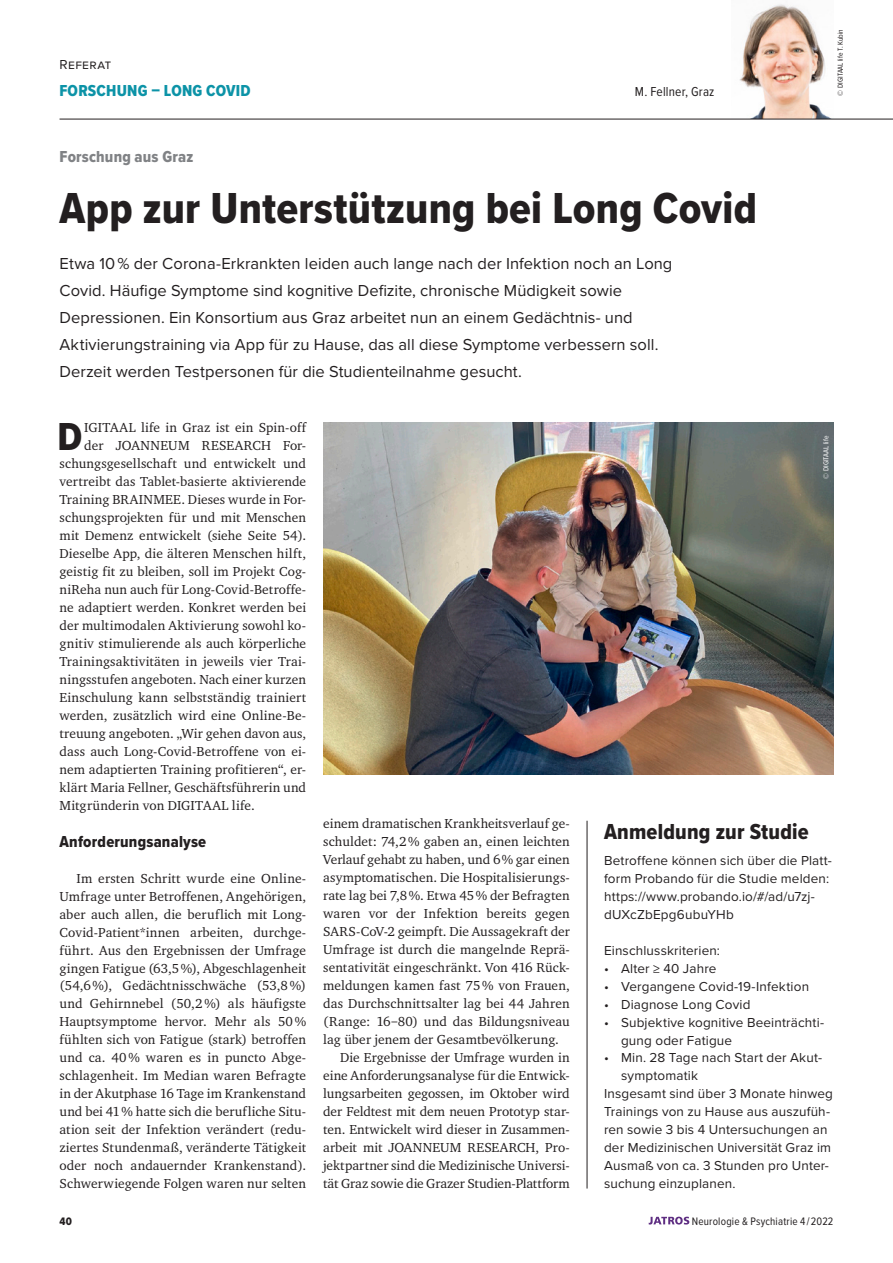
<style>
.page{position:relative;width:893px;height:1263px;background:#fff}
.page>*{position:absolute;margin:0;border:0;box-sizing:border-box;transform-origin:0 0}
.t1{font:45px "Proxima Nova Cond Extrabld";letter-spacing:.005em;color:#231f20}
.t2{font:40.5px "Proxima Nova Cond Extrabld";color:#231f20}
.t3{font:22.5px "Proxima Nova Cond Extrabld";letter-spacing:.01em;color:#231f20}
.t4{font:16.5px/27px "Proxima Nova";letter-spacing:.005em;color:#231f20}
.t5{font:16.5px "Proxima Nova Cond Extrabld";letter-spacing:.015em;color:#0c93a7}
.t6{font:16.5px "Proxima Nova Cond Extrabld";letter-spacing:.015em;color:#231f20}
.t7{font:16.5px "Proxima Nova Cond Extrabld";letter-spacing:.01em;color:#808285}
.t8{font:13.5px/18px "Charter EF";letter-spacing:.005em;color:#231f20;text-align:justify}
.t9{font:13.5px/18px "Proxima Nova";letter-spacing:.01em;color:#231f20}
.t10{font:13.5px "Proxima Nova Cond";letter-spacing:.01em;color:#231f20}
.t11{font:11.25px "Proxima Nova Cond";letter-spacing:.015em;color:#231f20}
.t12{font:11.25px "Proxima Nova Cond Extrabld";color:#231f20}
.t13{font:7.5px "Proxima Nova Cond";color:#231f20}
.t14{font:7.5px "Proxima Nova Cond";color:#fff}
</style>
<div class="page">
<svg style="left:649px;top:1217px;width:40px;height:7px"></svg>
<img style="left:323px;top:422px;width:510px;height:352px">
<hr style="left:587px;top:821px;width:1px;height:367px;background:#231f20">
<img style="left:731px;top:4px;width:102px;height:115px">
<hr style="left:60px;top:119px;width:833px;height:1px;background:#231f20">
<p class="t9" style="left:60px;top:54px;width:53px">Referat</p>
<p class="t5" style="left:60px;top:78px;width:193px">FORSCHUNG – LONG COVID</p>
<p class="t10" style="left:635px;top:82px;width:81px">M. Fellner, Graz</p>
<p class="t7" style="left:60px;top:145px;width:135px">Forschung aus Graz</p>
<h1 class="t1" style="left:60px;top:175px;width:699px">App zur Unterstützung bei Long Covid</h1>
<p class="t4" style="left:60px;top:249px;width:614px">Etwa 10 % der Corona-Erkrankten leiden auch lange nach der Infektion noch an Long Covid. Häufige Symptome sind kognitive Defizite, chronische Müdigkeit sowie Depressionen. Ein Konsortium aus Graz arbeitet nun an einem Gedächtnis- und Aktivierungstraining via App für zu Hause, das all diese Symptome verbessern soll.<br>Derzeit werden Testpersonen für die Studienteilnahme gesucht.</p>
<p class="t13" style="left:835px;top:96px;width:68px;rotate:-90deg">© DIGITAAL life T. Kubin</p>
<h2 class="t2" style="left:57px;top:407px;width:26px">D</h2>
<p class="t8" style="left:84px;top:419px;width:223px">IGITAAL life in Graz ist ein Spin-off</p>
<p class="t8" style="left:84px;top:437px;width:223px">der JOANNEUM RESEARCH For-</p>
<p class="t8" style="left:60px;top:455px;width:248px">schungsgesellschaft und entwickelt und</p>
<p class="t8" style="left:60px;top:473px;width:248px">vertreibt das Tablet-basierte aktivierende</p>
<p class="t8" style="left:60px;top:491px;width:248px">Training BRAINMEE. Dieses wurde in For-</p>
<p class="t8" style="left:60px;top:509px;width:248px">schungsprojekten für und mit Menschen</p>
<p class="t8" style="left:60px;top:527px;width:248px">mit Demenz entwickelt (siehe Seite 54).</p>
<p class="t8" style="left:60px;top:545px;width:248px">Dieselbe App, die älteren Menschen hilft,</p>
<p class="t8" style="left:60px;top:563px;width:248px">geistig fit zu bleiben, soll im Projekt Cog-</p>
<p class="t8" style="left:60px;top:581px;width:248px">niReha nun auch für Long-Covid-Betroffe-</p>
<p class="t8" style="left:60px;top:599px;width:248px">ne adaptiert werden. Konkret werden bei</p>
<p class="t8" style="left:60px;top:617px;width:248px">der multimodalen Aktivierung sowohl ko-</p>
<p class="t8" style="left:60px;top:635px;width:248px">gnitiv stimulierende als auch körperliche</p>
<p class="t8" style="left:60px;top:653px;width:248px">Trainingsaktivitäten in jeweils vier Trai-</p>
<p class="t8" style="left:60px;top:671px;width:248px">ningsstufen angeboten. Nach einer kurzen</p>
<p class="t8" style="left:60px;top:689px;width:248px">Einschulung kann selbstständig trainiert</p>
<p class="t8" style="left:60px;top:707px;width:248px">werden, zusätzlich wird eine Online-Be-</p>
<p class="t8" style="left:60px;top:725px;width:248px">treuung angeboten. „Wir gehen davon aus,</p>
<p class="t8" style="left:60px;top:743px;width:248px">dass auch Long-Covid-Betroffene von ei-</p>
<p class="t8" style="left:60px;top:761px;width:248px">nem adaptierten Training profitieren“, er-</p>
<p class="t8" style="left:60px;top:779px;width:248px">klärt Maria Fellner, Geschäftsführerin und</p>
<p class="t8" style="left:60px;top:797px;width:197px">Mitgründerin von DIGITAAL life.</p>
<p class="t6" style="left:60px;top:829px;width:148px">Anforderungsanalyse</p>
<p class="t8" style="left:60px;top:869px;width:248px;text-indent:17px">Im ersten Schritt wurde eine Online-Umfrage unter Betroffenen, Angehörigen, aber auch allen, die beruflich mit Long-Covid-Patient*innen arbeiten, durchge&shy;führt. Aus den Ergebnissen der Umfrage gingen Fatigue (63,5%), Abgeschlagenheit (54,6%), Gedächtnisschwäche (53,8%) und Gehirnnebel (50,2%) als häufigste Hauptsymptome hervor. Mehr als 50% fühlten sich von Fatigue (stark) betroffen und ca. 40% waren es in puncto Abge&shy;schlagenheit. Im Median waren Befragte in der Akutphase 16 Tage im Krankenstand und bei 41% hatte sich die berufliche Situ&shy;ation seit der Infektion verändert (redu&shy;ziertes Stundenmaß, veränderte Tätigkeit oder noch andauernder Krankenstand).<br>Schwerwiegende Folgen waren nur selten</p>
<p class="t8" style="left:323px;top:815px;width:248px">einem dramatischen Krankheitsverlauf ge-</p>
<p class="t8" style="left:323px;top:833px;width:248px">schuldet: 74,2% gaben an, einen leichten</p>
<p class="t8" style="left:323px;top:851px;width:248px">Verlauf gehabt zu haben, und 6% gar einen</p>
<p class="t8" style="left:323px;top:869px;width:248px">asymptomatischen. Die Hospitalisierungs-</p>
<p class="t8" style="left:323px;top:887px;width:248px">rate lag bei 7,8%. Etwa 45% der Befragten</p>
<p class="t8" style="left:323px;top:904px;width:248px">waren vor der Infektion bereits gegen</p>
<p class="t8" style="left:323px;top:922px;width:248px">SARS-CoV-2 geimpft. Die Aussagekraft der</p>
<p class="t8" style="left:323px;top:940px;width:248px">Umfrage ist durch die mangelnde Reprä-</p>
<p class="t8" style="left:323px;top:958px;width:248px">sentativität eingeschränkt. Von 416 Rück-</p>
<p class="t8" style="left:323px;top:976px;width:248px">meldungen kamen fast 75% von Frauen,</p>
<p class="t8" style="left:323px;top:994px;width:248px">das Durchschnittsalter lag bei 44 Jahren</p>
<p class="t8" style="left:323px;top:1012px;width:248px">(Range: 16−80) und das Bildungsniveau</p>
<p class="t8" style="left:323px;top:1030px;width:237px">lag über jenem der Gesamtbevölkerung.</p>
<p class="t8" style="left:340px;top:1048px;width:231px">Die Ergebnisse der Umfrage wurden in</p>
<p class="t8" style="left:323px;top:1066px;width:248px">eine Anforderungsanalyse für die Entwick-</p>
<p class="t8" style="left:323px;top:1084px;width:248px">lungsarbeiten gegossen, im Oktober wird</p>
<p class="t8" style="left:323px;top:1102px;width:248px">der Feldtest mit dem neuen Prototyp star-</p>
<p class="t8" style="left:323px;top:1120px;width:248px">ten. Entwickelt wird dieser in Zusammen-</p>
<p class="t8" style="left:323px;top:1138px;width:248px">arbeit mit JOANNEUM RESEARCH, Pro-</p>
<p class="t8" style="left:323px;top:1156px;width:248px">jektpartner sind die Medizinische Universi-</p>
<p class="t8" style="left:323px;top:1174px;width:248px">tät Graz sowie die Grazer Studien-Plattform</p>
<p class="t14" style="left:820px;top:479px;width:45px;rotate:-90deg">© DIGITAAL life</p>
<h3 class="t3" style="left:604px;top:814px;width:206px">Anmeldung zur Studie</h3>
<p class="t9" style="left:604px;top:850px;width:229px">Betroffene können sich über die Platt&shy;form Probando für die Studie melden: https://www.probando.io/#/ad/u7zj&shy;dUXcZbEpg6ubuYHb</p>
<p class="t9" style="left:604px;top:940px;width:117px">Einschlusskriterien:</p>
<p class="t9" style="left:604px;top:958px;width:114px">• Alter ≥ 40 Jahre</p>
<p class="t9" style="left:604px;top:976px;width:207px">• Vergangene Covid-19-Infektion</p>
<p class="t9" style="left:604px;top:994px;width:148px">• Diagnose Long Covid</p>
<p class="t9" style="left:621px;top:1012px;width:205px;text-indent:-17px">• Subjektive kognitive Beeinträchti&shy;gung oder Fatigue</p>
<p class="t9" style="left:604px;top:1048px;width:220px">• Min. 28 Tage nach Start der Akut-</p>
<p class="t9" style="left:621px;top:1066px;width:78px">symptomatik</p>
<p class="t9" style="left:604px;top:1084px;width:230px">Insgesamt sind über 3 Monate hinweg</p>
<p class="t9" style="left:604px;top:1102px;width:228px">Trainings von zu Hause aus auszufüh-</p>
<p class="t9" style="left:604px;top:1120px;width:225px">ren sowie 3 bis 4 Untersuchungen an</p>
<p class="t9" style="left:604px;top:1138px;width:229px">der Medizinischen Universität Graz im</p>
<p class="t9" style="left:604px;top:1156px;width:226px">Ausmaß von ca. 3 Stunden pro Unter-</p>
<p class="t9" style="left:604px;top:1174px;width:133px">suchung einzuplanen.</p>
<p class="t12" style="left:60px;top:1212px;width:14px">40</p>
<p class="t11" style="left:692px;top:1212px;width:143px">Neurologie &amp; Psychiatrie 4 / 2022</p>
</div>
